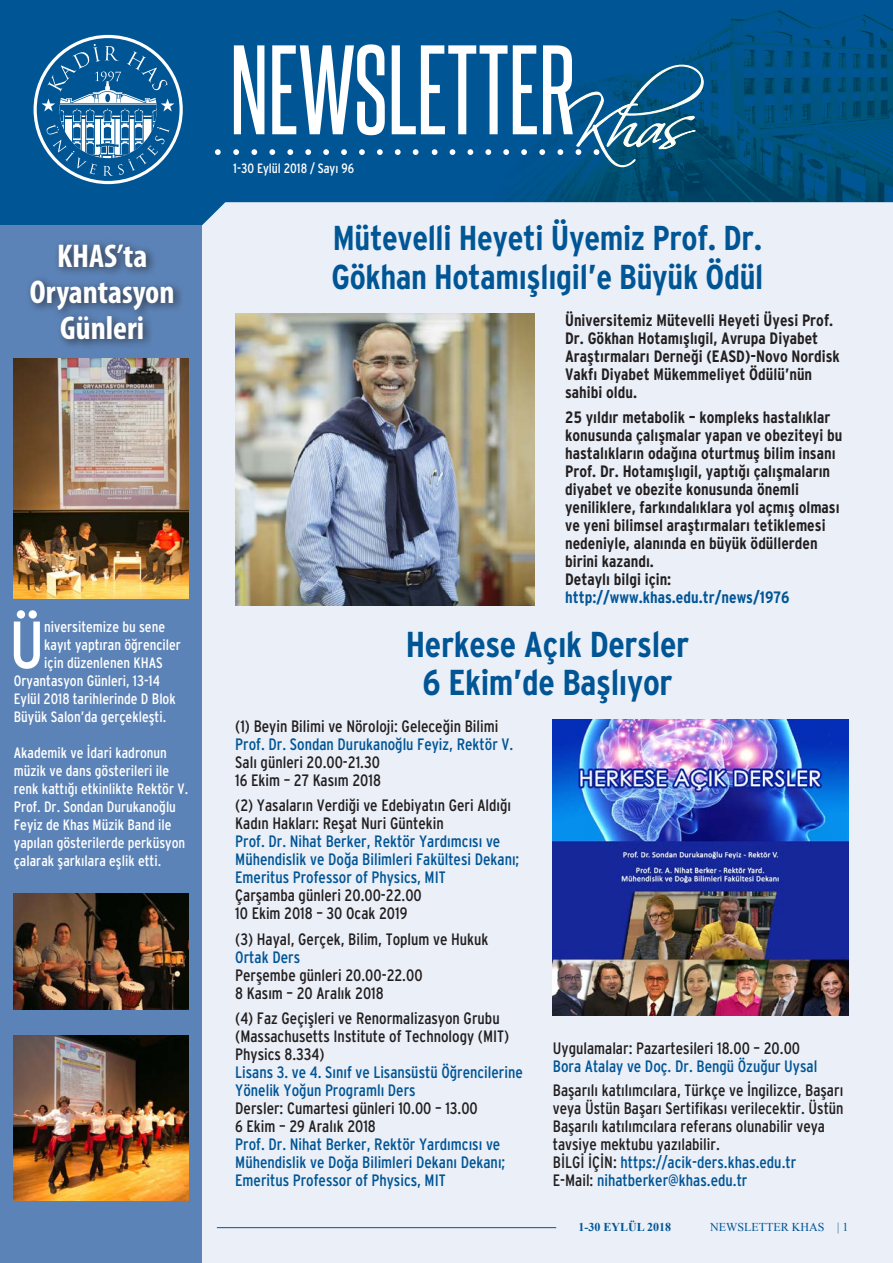
<style>
.page{position:relative;width:893px;height:1263px;background:#fff}
.page>*{position:absolute;margin:0;border:0;box-sizing:border-box;transform-origin:0 0}
.t1{font:108px "Steelfish Rg";color:#fff}
.t2{font:condensed 66.45px "Interstate";color:#fff}
.t3{font:700 condensed 36px "Interstate";letter-spacing:-.01em;color:#005595}
.t4{font:700 condensed 34.5px/39px "Interstate";letter-spacing:-.01em;color:#005595}
.t5{font:700 condensed 33px "Myriad Pro";color:#fff}
.t6{font:condensed 16.5px/18px "Interstate";color:#231f20}
.t7{font:condensed 16.5px/18px "Interstate";color:#005595}
.t8{font:700 condensed 16.5px/18px "Interstate";color:#231f20}
.t9{font:700 condensed 16.5px "Interstate";color:#005595}
.t10{font:condensed 15px/18px "Interstate";color:#fff}
.t11{font:condensed 13.5px "Interstate";color:#fff}
.t12{font:12px "Times New Roman";color:#005595}
.t13{font:700 12px "Times New Roman";color:#005595}
.t14{font:12px "Times New Roman";color:#005595;scale:.95 1}
.s1{color:#005595}
.s2{color:#231f20}
</style>
<div class="page">
<div style="left:1px;top:202px;width:892px;height:1061px;background:#eaeff8"></div>
<svg style="left:0;top:202px;width:893px;height:23px"></svg>
<div style="left:0;top:0;width:893px;height:202px;background:#005595"></div>
<img style="left:449px;top:10px;width:444px;height:192px">
<div style="left:0;top:225px;width:202px;height:1038px;background:#5c83b7"></div>
<hr style="left:217px;top:1227px;width:339px;height:1px;background:#005595">
<svg style="left:215px;top:149px;width:6px;height:6px"></svg>
<svg style="left:233px;top:149px;width:6px;height:6px"></svg>
<svg style="left:251px;top:149px;width:6px;height:6px"></svg>
<svg style="left:269px;top:149px;width:6px;height:6px"></svg>
<svg style="left:287px;top:149px;width:6px;height:6px"></svg>
<svg style="left:305px;top:149px;width:6px;height:6px"></svg>
<svg style="left:323px;top:149px;width:6px;height:6px"></svg>
<svg style="left:341px;top:149px;width:6px;height:6px"></svg>
<svg style="left:359px;top:149px;width:6px;height:6px"></svg>
<svg style="left:377px;top:149px;width:6px;height:6px"></svg>
<svg style="left:395px;top:149px;width:6px;height:6px"></svg>
<svg style="left:413px;top:149px;width:5px;height:6px"></svg>
<svg style="left:432px;top:149px;width:5px;height:6px"></svg>
<svg style="left:450px;top:149px;width:5px;height:6px"></svg>
<svg style="left:467px;top:149px;width:6px;height:6px"></svg>
<svg style="left:485px;top:149px;width:6px;height:6px"></svg>
<svg style="left:503px;top:149px;width:6px;height:6px"></svg>
<svg style="left:521px;top:149px;width:6px;height:6px"></svg>
<svg style="left:539px;top:149px;width:6px;height:6px"></svg>
<svg style="left:557px;top:64px;width:147px;height:104px"></svg>
<svg style="left:34px;top:35px;width:149px;height:149px"></svg>
<div style="left:37px;top:38px;width:143px;height:143px;background:#005595;border-radius:50%"></div>
<svg style="left:42px;top:44px;width:132px;height:132px"></svg>
<div style="left:26px;top:238px;width:158px;height:111px;background:#231f20;opacity:.75"></div>
<img style="left:14px;top:358px;width:174px;height:240px">
<img style="left:553px;top:720px;width:295px;height:295px">
<img style="left:235px;top:314px;width:299px;height:292px">
<img style="left:14px;top:893px;width:174px;height:116px">
<img style="left:14px;top:1035px;width:174px;height:165px">
<p class="t5" style="left:57px;top:235px;width:92px">KHAS’ta</p>
<p class="t5" style="left:30px;top:271px;width:146px">Oryantasyon</p>
<p class="t5" style="left:60px;top:307px;width:85px">Günleri</p>
<p class="t2" style="left:9px;top:606px;width:36px">Ü</p>
<p class="t10" style="left:44px;top:618px;width:122px">niversitemize bu sene</p>
<p class="t10" style="left:44px;top:636px;width:138px">kayıt yaptıran öğrenciler</p>
<p class="t10" style="left:44px;top:654px;width:120px">için düzenlenen KHAS</p>
<p class="t10" style="left:14px;top:672px;width:147px">Oryantasyon Günleri, 13-14</p>
<p class="t10" style="left:14px;top:690px;width:163px">Eylül 2018 tarihlerinde D Blok</p>
<p class="t10" style="left:14px;top:708px;width:154px">Büyük Salon’da gerçekleşti.</p>
<p class="t10" style="left:14px;top:744px;width:176px">Akademik ve İdari kadronun müzik ve dans gösterileri ile renk kattığı etkinlikte Rektör V.<br>Prof. Dr. Sondan Durukanoğlu<br>Feyiz de Khas Müzik Band ile yapılan gösterilerde perküsyon çalarak şarkılara eşlik etti.</p>
<p class="t1" style="left:230px;top:24px;width:346px">NEWSLETTER</p>
<p class="t11" style="left:233px;top:161px;width:122px">1-30 Eylül 2018 / Sayı 96</p>
<p class="t4" style="left:332px;top:219px;width:433px">Mütevelli Heyeti Üyemiz Prof. Dr.<br>Gökhan Hotamışlıgil’e Büyük Ödül</p>
<p class="t8" style="left:565px;top:311px;width:276px">Üniversitemiz Mütevelli Heyeti Üyesi Prof.<br>Dr. Gökhan Hotamışlıgil, Avrupa Diyabet Araştırmaları Derneği (EASD)-Novo Nordisk Vakfı Diyabet Mükemmeliyet Ödülü’nün sahibi oldu.</p>
<p class="t8" style="left:565px;top:409px;width:279px">25 yıldır metabolik – kompleks hastalıklar konusunda çalışmalar yapan ve obeziteyi bu hastalıkların odağına oturtmuş bilim insanı Prof. Dr. Hotamışlıgil, yaptığı çalışmaların diyabet ve obezite konusunda önemli yeniliklere, farkındalıklara yol açmış olması ve yeni bilimsel araştırmaları tetiklemesi nedeniyle, alanında en büyük ödüllerden birini kazandı.</p>
<p class="t8" style="left:565px;top:571px;width:108px">Detaylı bilgi için:</p>
<p class="t9" style="left:565px;top:588px;width:226px">http://www.khas.edu.tr/news/1976</p>
<p class="t3" style="left:406px;top:624px;width:285px">Herkese Açık Dersler</p>
<p class="t3" style="left:422px;top:661px;width:252px">6 Ekim’de Başlıyor</p>
<p class="t6" style="left:235px;top:717px;width:280px">(1) Beyin Bilimi ve Nöroloji: Geleceğin Bilimi<br><span class="s1">Prof. Dr. Sondan Durukanoğlu Feyiz, Rektör V.<br></span>Salı günleri 20.00-21.30</p>
<p class="t6" style="left:235px;top:771px;width:147px">16 Ekim – 27 Kasım 2018</p>
<p class="t7" style="left:235px;top:796px;width:286px"><span class="s2">(2) Yasaların Verdiği ve Edebiyatın Geri Aldığı Kadın Hakları: Reşat Nuri Güntekin<br></span>Prof. Dr. Nihat Berker, Rektör Yardımcısı ve Mühendislik ve Doğa Bilimleri Fakültesi Dekanı; Emeritus Professor of Physics, MIT</p>
<p class="t6" style="left:235px;top:886px;width:188px">Çarşamba günleri 20.00-22.00</p>
<p class="t6" style="left:235px;top:904px;width:174px">10 Ekim 2018 – 30 Ocak 2019</p>
<p class="t6" style="left:235px;top:930px;width:255px">(3) Hayal, Gerçek, Bilim, Toplum ve Hukuk</p>
<p class="t7" style="left:235px;top:948px;width:66px">Ortak Ders</p>
<p class="t6" style="left:235px;top:966px;width:189px">Perşembe günleri 20.00-22.00</p>
<p class="t6" style="left:235px;top:984px;width:150px">8 Kasım – 20 Aralık 2018</p>
<p class="t6" style="left:235px;top:1009px;width:276px">(4) Faz Geçişleri ve Renormalizasyon Grubu (Massachusetts Institute of Technology (MIT)<br>Physics 8.334)</p>
<p class="t7" style="left:235px;top:1063px;width:289px">Lisans 3. ve 4. Sınıf ve Lisansüstü Öğrencilerine<br>Yönelik Yoğun Programlı Ders<br><span class="s2">Dersler: Cumartesi günleri 10.00 – 13.00</span></p>
<p class="t6" style="left:235px;top:1117px;width:142px">6 Ekim – 29 Aralık 2018</p>
<p class="t7" style="left:235px;top:1135px;width:272px">Prof. Dr. Nihat Berker, Rektör Yardımcısı ve<br>Mühendislik ve Doğa Bilimleri Dekanı Dekanı;<br>Emeritus Professor of Physics, MIT</p>
<p class="t6" style="left:553px;top:1039px;width:249px">Uygulamalar: Pazartesileri 18.00 – 20.00</p>
<p class="t7" style="left:553px;top:1057px;width:266px">Bora Atalay ve Doç. Dr. Bengü Özuğur Uysal</p>
<p class="t6" style="left:553px;top:1081px;width:292px">Başarılı katılımcılara, Türkçe ve İngilizce, Başarı veya Üstün Başarı Sertifikası verilecektir. Üstün Başarılı katılımcılara referans olunabilir veya tavsiye mektubu yazılabilir.</p>
<p class="t7" style="left:553px;top:1153px;width:245px"><span class="s2">BİLGİ İÇİN:</span> https://acik-ders.khas.edu.tr</p>
<p class="t7" style="left:553px;top:1171px;width:196px"><span class="s2">E-Mail:</span> nihatberker@khas.edu.tr</p>
<p class="t13" style="left:578px;top:1218px;width:94px">1-30 EYLÜL 2018</p>
<p class="t12" style="left:710px;top:1218px;width:116px">NEWSLETTER KHAS</p>
<p class="t14" style="left:837px;top:1218px;width:13px">| 1</p>
</div>
